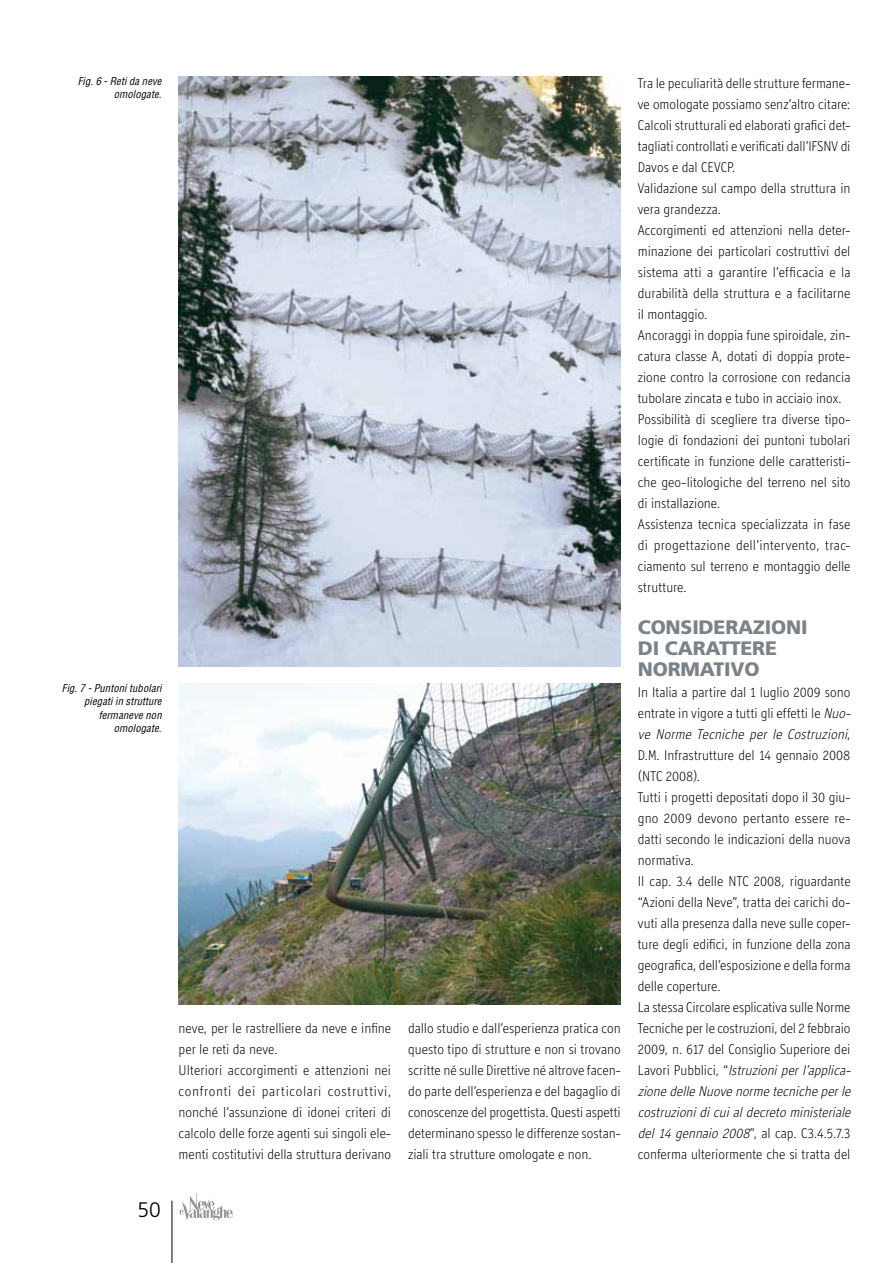
<style>
.page{position:relative;width:893px;height:1263px;background:#fff}
.page>*{position:absolute;margin:0;border:0;box-sizing:border-box;transform-origin:0 0}
.t1{font:300 21px "Frutiger";color:#000}
.t2{font:900 19.5px/21px "Frutiger";letter-spacing:-.01em;color:#7c8388}
.t3{font:300 14.25px/21px "Officina Display ITC";letter-spacing:.005em;color:#000}
.t4{font:italic condensed 10.5px/13.5px "Helvetica";letter-spacing:.015em;color:#000;text-align:right}
.s1{font-style:italic}
</style>
<div class="page">
<hr style="left:172px;top:1201px;width:1px;height:62px;background:#000">
<svg style="left:179px;top:1193px;width:54px;height:27px"></svg>
<img style="left:179px;top:77px;width:442px;height:589px">
<img style="left:179px;top:683px;width:442px;height:322px">
<p class="t4" style="left:78px;top:74px;width:85px">Fig. 6 - Reti da neve omologate.</p>
<p class="t4" style="left:62px;top:681px;width:101px">Fig. 7 - Puntoni tubolari piegati in strutture fermaneve non omologate.</p>
<h1 class="t1" style="left:138px;top:1198px;width:25px">50</h1>
<p class="t3" style="left:179px;top:1017px;width:214px">neve, per le rastrelliere da neve e infine per le reti da neve.<br>Ulteriori accorgimenti e attenzioni nei confronti dei particolari costruttivi, nonché l’assunzione di idonei criteri di calcolo delle forze agenti sui singoli ele&shy;menti costitutivi della struttura derivano</p>
<p class="t3" style="left:408px;top:1017px;width:214px;text-align:justify">dallo studio e dall’esperienza pratica con questo tipo di strutture e non si trovano scritte né sulle Direttive né altrove facen&shy;do parte dell’esperienza e del bagaglio di conoscenze del progettista. Questi aspetti determinano spesso le differenze sostan&shy;ziali tra strutture omologate e non.</p>
<p class="t3" style="left:638px;top:72px;width:214px">Tra le peculiarità delle strutture fermane&shy;ve omologate possiamo senz’altro citare:<br>Calcoli strutturali ed elaborati grafici det&shy;tagliati controllati e verificati dall’IFSNV di Davos e dal CEVCP.<br>Validazione sul campo della struttura in vera grandezza.<br>Accorgimenti ed attenzioni nella deter&shy;minazione dei particolari costruttivi del sistema atti a garantire l’efficacia e la durabilità della struttura e a facilitarne il montaggio.<br>Ancoraggi in doppia fune spiroidale, zin&shy;catura classe A, dotati di doppia prote&shy;zione contro la corrosione con redancia tubolare zincata e tubo in acciaio inox.<br>Possibilità di scegliere tra diverse tipo&shy;logie di fondazioni dei puntoni tubolari certificate in funzione delle caratteristi&shy;che geo-litologiche del terreno nel sito di installazione.<br>Assistenza tecnica specializzata in fase di progettazione dell’intervento, trac&shy;ciamento sul terreno e montaggio delle strutture.</p>
<h2 class="t2" style="left:638px;top:616px;width:171px">CONSIDERAZIONI<br>DI CARATTERE<br>NORMATIVO</h2>
<p class="t3" style="left:638px;top:681px;width:218px">In Italia a partire dal 1 luglio 2009 sono entrate in vigore a tutti gli effetti le <span class="s1">Nuo&shy;ve Norme Tecniche per le Costruzioni</span>, D.M. Infrastrutture del 14 gennaio 2008 (NTC 2008).<br>Tutti i progetti depositati dopo il 30 giu&shy;gno 2009 devono pertanto essere re&shy;datti secondo le indicazioni della nuova normativa.<br>Il cap. 3.4 delle NTC 2008, riguardante “Azioni della Neve”, tratta dei carichi do&shy;vuti alla presenza dalla neve sulle coper&shy;ture degli edifici, in funzione della zona geografica, dell’esposizione e della forma delle coperture.<br>La stessa Circolare esplicativa sulle Norme Tecniche per le costruzioni, del 2 febbraio 2009, n. 617 del Consiglio Superiore dei L a vo r i P u b b l i c i , “ <span class="s1">Istruzioniperl’applica&shy;zionedelleNuovenormetecnicheperle costruzionidicuialdecreto ministeriale del 14 gennaio 2008</span>”, al cap. C3.4.5.7.3 conferma ulteriormente che si tratta del</p>
</div>
